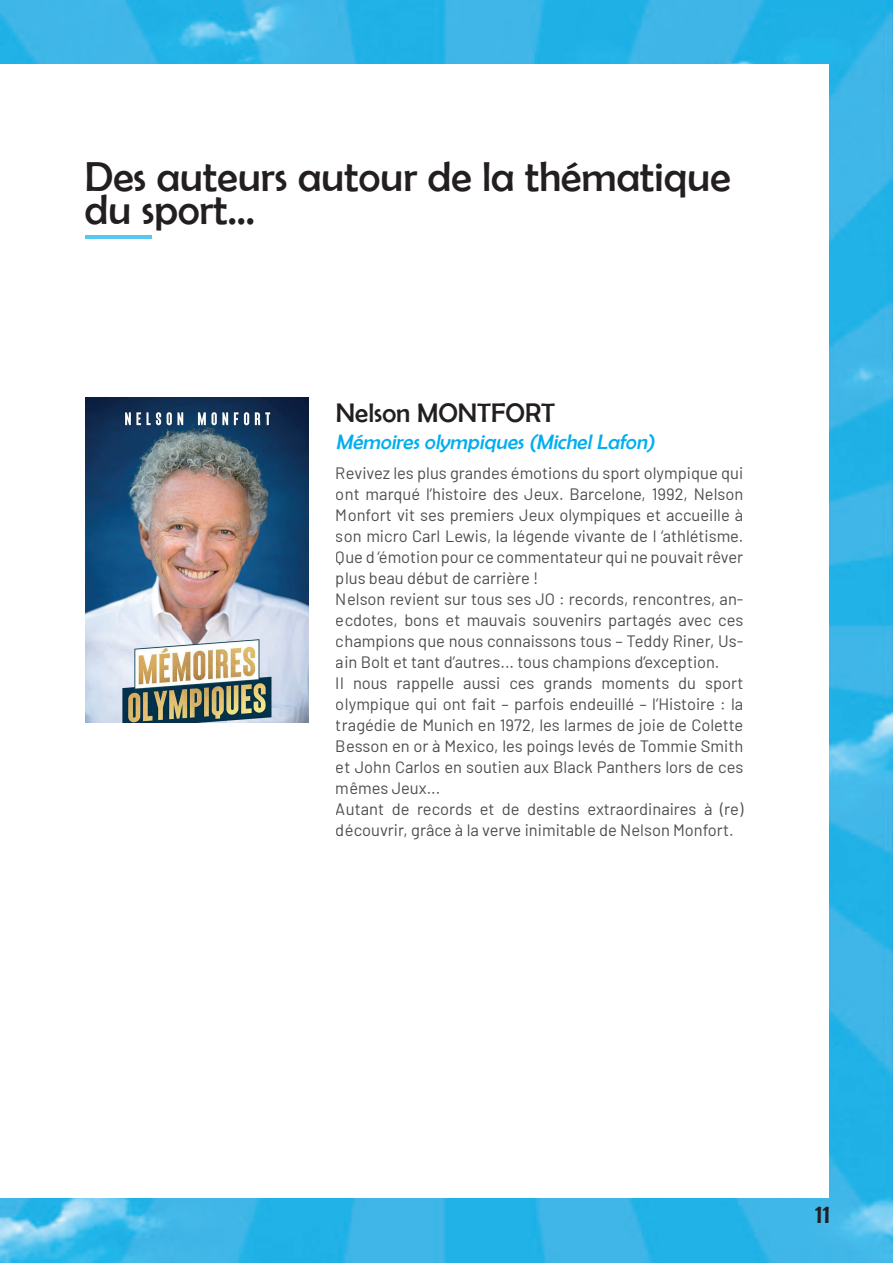
<style>
.page{position:relative;width:893px;height:1263px;background:#fff}
.page>*{position:absolute;margin:0;border:0;box-sizing:border-box;transform-origin:0 0}
.t1{font:42px/33px "Berlin Sans FB";color:#231f20}
.t2{font:27px "Berlin Sans FB";color:#231f20}
.t3{font:italic 21px "Berlin Sans FB";color:#00aeef}
.t4{font:16.5px/21px "Barlow";color:#231f20}
</style>
<div class="page">
<img style="left:0;top:0;width:893px;height:1263px">
<div style="left:0;top:65px;width:828px;height:1133px;background:#fff"></div>
<hr style="left:85px;top:236px;width:66px;height:3px;background:#54c8f3">
<img style="left:86px;top:398px;width:223px;height:324px">
<h1 class="t1" style="left:85px;top:160px;width:647px">Des auteurs autour de la thématique du sport…</h1>
<h2 class="t2" style="left:336px;top:398px;width:221px">Nelson MONTFORT</h2>
<p class="t3" style="left:336px;top:430px;width:320px">Mémoiresolympiques(MichelLafon)</p>
<p class="t4" style="left:336px;top:461px;width:409px">Revivez les plus grandes émotions du sport olympique qui ont marqué l’histoire des Jeux. Barcelone, 1992, Nelson Monfort vit ses premiers Jeux olympiques et accueille à son micro Carl Lewis, la légende vivante de l ‘athlétisme.<br>Que d ‘émotion pour ce commentateur qui ne pouvait rêver plus beau début de carrière !<br>Nelson revient sur tous ses JO : records, rencontres, an&shy;ecdotes, bons et mauvais souvenirs partagés avec ces champions que nous connaissons tous – Teddy Riner, Us&shy;ain Bolt et tant d’autres... tous champions d’exception.<br>Il nous rappelle aussi ces grands moments du sport olympique qui ont fait – parfois endeuillé – l’Histoire : la tragédie de Munich en 1972, les larmes de joie de Colette Besson en or à Mexico, les poings levés de Tommie Smith et John Carlos en soutien aux Black Panthers lors de ces mêmes Jeux...<br>Autant de records et de destins extraordinaires à (re) découvrir, grâce à la verve inimitable de Nelson Monfort.</p>
<h2 class="t2" style="left:815px;top:1198px;width:17px">11</h2>
</div>
